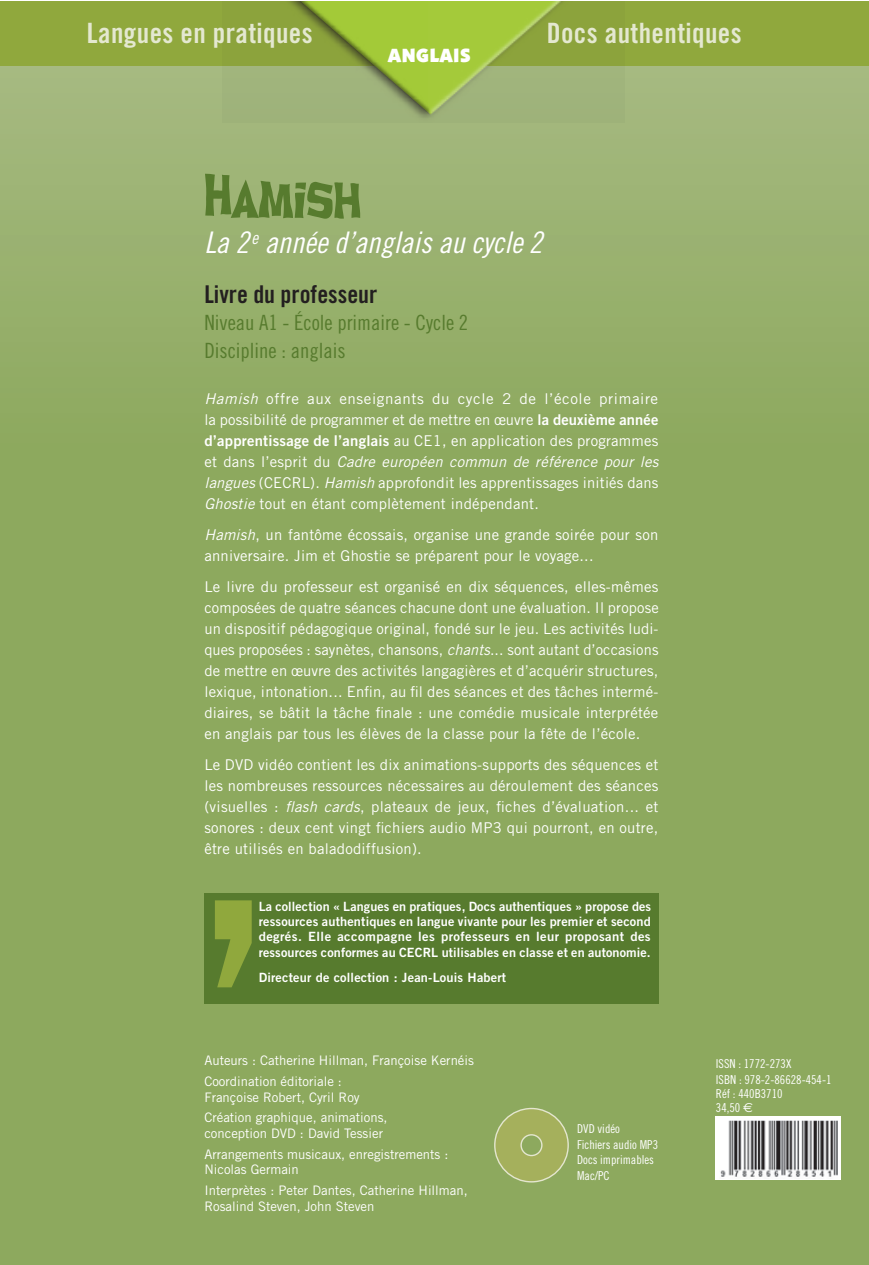
<style>
.page{position:relative;width:869px;height:1265px;background:#fff}
.page>*{position:absolute;margin:0;border:0;box-sizing:border-box;transform-origin:0 0}
.t1{font:29.75px "Trade Gothic Cond Eighteen Obl";color:#fff}
.t2{font:28px "Trade Gothic Bold Cond Twenty";letter-spacing:.015em;color:#e4e8d0}
.t3{font:24.5px "Trade Gothic Bold Cond Twenty";color:#231f20}
.t4{font:21px/28px "Trade Gothic Cond Eighteen";color:#577b2e}
.t5{font:900 19.25px "Itc Kabel";letter-spacing:.03em;color:#fff}
.t6{font:14.88px/21px "Trade Gothic";letter-spacing:.015em;color:#fff;text-align:justify}
.t7{font:13.12px/20.7px "Trade Gothic";color:#fff}
.t8{font:12.78px/15.4px "Trade Gothic Bold Two";letter-spacing:.01em;color:#fff;text-align:justify}
.t9{font:12.25px/15.8px "Trade Gothic Cond Eighteen";color:#fff}
.s1{font-style:italic}
.s2{font-family:"Trade Gothic Bold Two"}
.s3{font-family:"Euro Sans";font-size:13.12px}
</style>
<div class="page">
<div style="left:0;top:2px;width:868px;height:1263px;background:linear-gradient(to bottom,#9cb372,#88a556)"></div>
<div style="left:0;top:1px;width:868px;height:65px;background:#90a83d"></div>
<div style="left:715px;top:1117px;width:125px;height:63px;background:#fff"></div>
<svg style="left:493px;top:1107px;width:76px;height:76px;background:#a2b164"></svg>
<div style="left:222px;top:1px;width:402px;height:122px;background:#231f20;opacity:.75"></div>
<div style="left:234px;top:1px;width:389px;height:115px;background:#231f20;opacity:.5"></div>
<img style="left:720px;top:1120px;width:117px;height:57px">
<div style="left:204px;top:893px;width:454px;height:110px;background:#577b2e"></div>
<svg style="left:215px;top:900px;width:36px;height:87px"></svg>
<div style="left:205px;top:173px;width:155px;height:46px;background:#9eb475"></div>
<h2 class="t2" style="left:87px;top:16px;width:227px">Langues en pratiques</h2>
<h2 class="t2" style="left:546px;top:16px;width:196px">Docs authentiques</h2>
<p class="t5" style="left:388px;top:44px;width:84px">ANGLAIS</p>
<h1 class="t1" style="left:204px;top:225px;width:339px">La 2<sup>e</sup> année d’anglais au cycle 2</h1>
<h3 class="t3" style="left:204px;top:279px;width:174px">Livre du professeur</h3>
<h3 class="t4" style="left:204px;top:309px;width:265px">Niveau A1 - École primaire - Cycle 2<br>Discipline : anglais</h3>
<p class="t6" style="left:204px;top:388px;width:455px"><span class="s1">Hamish</span> offre aux enseignants du cycle 2 de l’école primaire la possibilité de programmer et de mettre en œuvre <span class="s2">la deuxième année d’apprentissage de l’anglais</span> au CE1, en application des programmes et dans l’esprit du <span class="s1">Cadre européen commun de référence pour les langues</span> (CECRL). <span class="s1">Hamish</span> approfondit les apprentissages initiés dans <span class="s1">Ghostie</span> tout en étant complètement indépendant.</p>
<p class="t6" style="left:204px;top:524px;width:455px"><span class="s1">Hamish</span>, un fantôme écossais, organise une grande soirée pour son anniversaire. Jim et Ghostie se préparent pour le voyage...</p>
<p class="t6" style="left:204px;top:576px;width:455px">Le livre du professeur est organisé en dix séquences, elles-mêmes composées de quatre séances chacune dont une évaluation. Il propose un dispositif pédagogique original, fondé sur le jeu. Les activités ludi&shy;ques proposées : saynètes, chansons, <span class="s1">chants</span>... sont autant d’occasions de mettre en œuvre des activités langagières et d’acquérir structures, lexique, intonation... Enfin, au fil des séances et des tâches intermé&shy;diaires, se bâtit la tâche finale : une comédie musicale interprétée en anglais par tous les élèves de la classe pour la fête de l’école.</p>
<p class="t6" style="left:204px;top:754px;width:455px">Le DVD vidéo contient les dix animations-supports des séquences et les nombreuses ressources nécessaires au déroulement des séances (visuelles : <span class="s1">flash cards</span>, plateaux de jeux, fiches d’évaluation... et sonores : deux cent vingt fichiers audio MP3 qui pourront, en outre, être utilisés en baladodiffusion).</p>
<p class="t8" style="left:258px;top:898px;width:394px">La collection « Langues en pratiques, Docs authentiques » propose des ressources authentiques en langue vivante pour les premier et second degrés. Elle accompagne les professeurs en leur proposant des ressources conformes au CECRL utilisables en classe et en autonomie.</p>
<p class="t8" style="left:258px;top:969px;width:249px">Directeur de collection : Jean-Louis Habert</p>
<p class="t7" style="left:204px;top:1050px;width:271px">Auteurs : Catherine Hillman, Françoise Kernéis<br>Coordination éditoriale :</p>
<p class="t7" style="left:204px;top:1086px;width:185px">Françoise Robert, Cyril Roy<br>Création graphique, animations,</p>
<p class="t7" style="left:204px;top:1123px;width:245px">conception DVD : David Tessier<br>Arrangements musicaux, enregistrements :</p>
<p class="t7" style="left:204px;top:1159px;width:265px">Nicolas Germain<br>Interprètes : Peter Dantes, Catherine Hillman,</p>
<p class="t7" style="left:204px;top:1196px;width:171px">Rosalind Steven, John Steven</p>
<p class="t9" style="left:577px;top:1121px;width:82px">DVD vidéo<br>Fichiers audio MP3<br>Docs imprimables<br>Mac/PC</p>
<p class="t9" style="left:715px;top:1056px;width:117px">ISSN : 1772-273X<br>ISBN : 978-2-86628-454-1</p>
<p class="t9" style="left:715px;top:1086px;width:68px;line-height:14px">Réf : 440B3710<br>34,50 <span class="s3">€</span></p>
</div>
